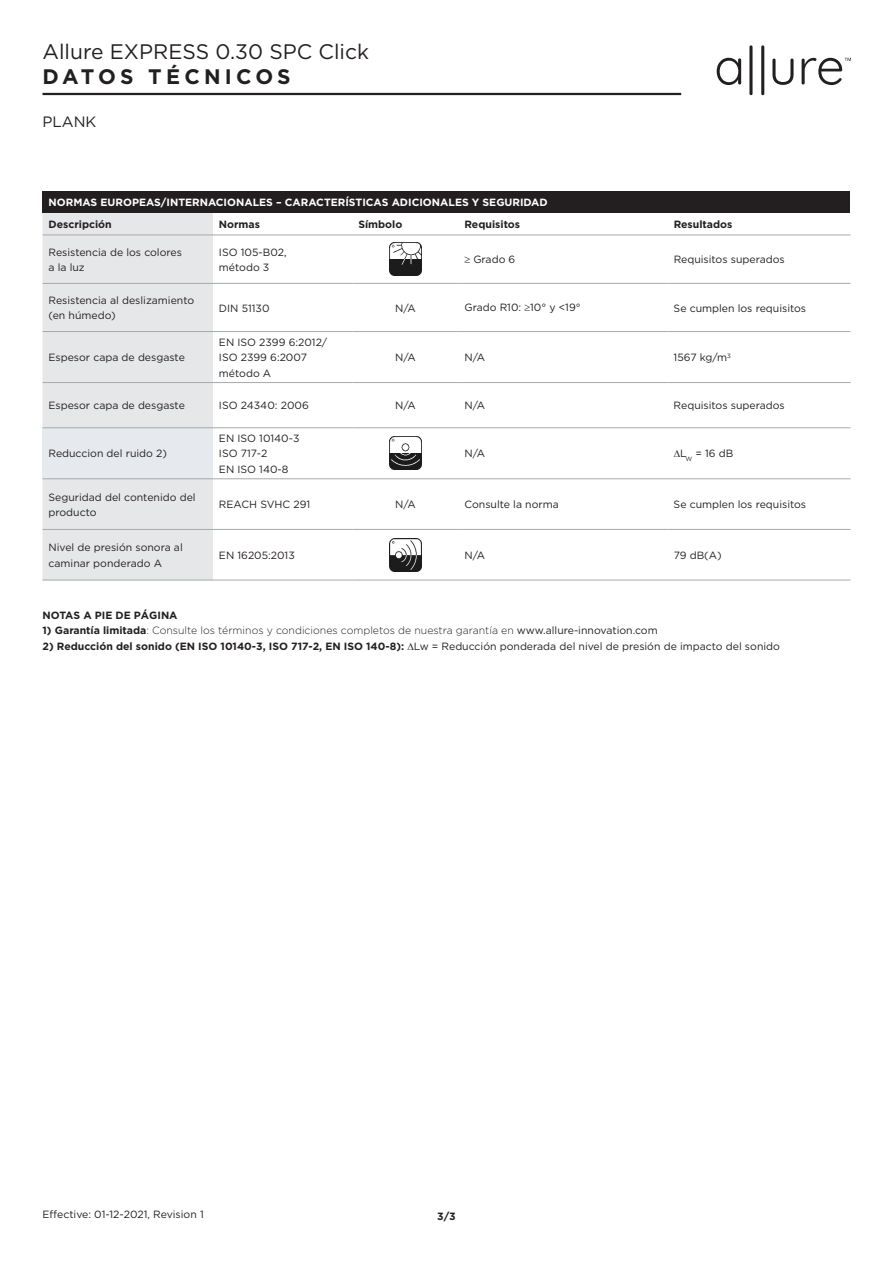
<style>
.page{position:relative;width:893px;height:1263px;background:#fff}
.page>*{position:absolute;margin:0;border:0;box-sizing:border-box;transform-origin:0 0}
.t1{font:21px "Gotham";color:#231f20}
.t2{font:700 21px "Gotham";letter-spacing:.195em;color:#231f20}
.t3{font:15px "Gotham";color:#231f20}
.t4{font:10.5px/15.3px "Gotham";color:#231f20}
.t5{font:300 10.5px "Gotham";color:#231f20}
.t6{font:700 10.5px "Gotham";color:#fff}
.t7{font:700 10.5px "Gotham";color:#231f20}
.s1{font-weight:700}
.s2{font-weight:400}
</style>
<div class="page">
<hr style="left:43px;top:93px;width:638px;height:2px;background:#231f20">
<svg style="left:717px;top:58px;width:24px;height:27px"></svg>
<svg style="left:749px;top:45px;width:3px;height:50px"></svg>
<svg style="left:761px;top:45px;width:3px;height:50px"></svg>
<svg style="left:772px;top:59px;width:21px;height:26px"></svg>
<svg style="left:802px;top:58px;width:49px;height:27px"></svg>
<div style="left:43px;top:191px;width:807px;height:22px;background:#231f20"></div>
<div style="left:43px;top:213px;width:170px;height:367px;background:#e6e7e9"></div>
<div style="left:43px;top:428px;width:170px;height:51px;background:#e6e9ed"></div>
<hr style="left:43px;top:235px;width:170px;height:1px;background:#a8a9ad">
<hr style="left:213px;top:235px;width:139px;height:1px;background:#a8a9ad">
<hr style="left:352px;top:235px;width:106px;height:1px;background:#a8a9ad">
<hr style="left:458px;top:235px;width:210px;height:1px;background:#a8a9ad">
<hr style="left:668px;top:235px;width:182px;height:1px;background:#a8a9ad">
<hr style="left:43px;top:283px;width:170px;height:1px;background:#a8a9ad">
<hr style="left:213px;top:283px;width:139px;height:1px;background:#a8a9ad">
<hr style="left:352px;top:283px;width:106px;height:1px;background:#a8a9ad">
<hr style="left:458px;top:283px;width:210px;height:1px;background:#a8a9ad">
<hr style="left:668px;top:283px;width:182px;height:1px;background:#a8a9ad">
<hr style="left:43px;top:331px;width:170px;height:1px;background:#a8a9ad">
<hr style="left:213px;top:331px;width:139px;height:1px;background:#a8a9ad">
<hr style="left:352px;top:331px;width:106px;height:1px;background:#a8a9ad">
<hr style="left:458px;top:331px;width:210px;height:1px;background:#a8a9ad">
<hr style="left:668px;top:331px;width:182px;height:1px;background:#a8a9ad">
<hr style="left:43px;top:382px;width:170px;height:1px;background:#a8a9ad">
<hr style="left:213px;top:382px;width:139px;height:1px;background:#a8a9ad">
<hr style="left:352px;top:382px;width:106px;height:1px;background:#a8a9ad">
<hr style="left:458px;top:382px;width:210px;height:1px;background:#a8a9ad">
<hr style="left:668px;top:382px;width:182px;height:1px;background:#a8a9ad">
<hr style="left:43px;top:427px;width:170px;height:1px;background:#a8a9ad">
<hr style="left:213px;top:427px;width:139px;height:1px;background:#a8a9ad">
<hr style="left:352px;top:427px;width:106px;height:1px;background:#a8a9ad">
<hr style="left:458px;top:427px;width:210px;height:1px;background:#a8a9ad">
<hr style="left:668px;top:427px;width:182px;height:1px;background:#a8a9ad">
<hr style="left:43px;top:478px;width:170px;height:1px;background:#a8a9ad">
<hr style="left:213px;top:478px;width:139px;height:1px;background:#a8a9ad">
<hr style="left:352px;top:478px;width:106px;height:1px;background:#a8a9ad">
<hr style="left:458px;top:478px;width:210px;height:1px;background:#a8a9ad">
<hr style="left:668px;top:478px;width:182px;height:1px;background:#a8a9ad">
<hr style="left:43px;top:529px;width:170px;height:1px;background:#a8a9ad">
<hr style="left:213px;top:529px;width:139px;height:1px;background:#a8a9ad">
<hr style="left:352px;top:529px;width:106px;height:1px;background:#a8a9ad">
<hr style="left:458px;top:529px;width:210px;height:1px;background:#a8a9ad">
<hr style="left:668px;top:529px;width:182px;height:1px;background:#a8a9ad">
<hr style="left:43px;top:580px;width:170px;height:1px;background:#a8a9ad">
<hr style="left:213px;top:580px;width:139px;height:1px;background:#a8a9ad">
<hr style="left:352px;top:580px;width:106px;height:1px;background:#a8a9ad">
<hr style="left:458px;top:580px;width:210px;height:1px;background:#a8a9ad">
<hr style="left:668px;top:580px;width:182px;height:1px;background:#a8a9ad">
<img style="left:389px;top:243px;width:33px;height:33px">
<img style="left:389px;top:437px;width:33px;height:33px">
<img style="left:389px;top:538px;width:33px;height:33px">
<h1 class="t1" style="left:43px;top:38px;width:328px">Allure EXPRESS 0.30 SPC Click</h1>
<h1 class="t2" style="left:43px;top:65px;width:250px">DATOS TÉCNICOS</h1>
<h2 class="t3" style="left:43px;top:112px;width:55px">PLANK</h2>
<p class="t6" style="left:49px;top:197px;width:501px">NORMAS EUROPEAS/INTERNACIONALES – CARACTERÍSTICAS ADICIONALES Y SEGURIDAD</p>
<p class="t7" style="left:49px;top:218px;width:65px">Descripción</p>
<p class="t7" style="left:219px;top:218px;width:43px">Normas</p>
<p class="t7" style="left:358px;top:218px;width:46px">Símbolo</p>
<p class="t7" style="left:464px;top:218px;width:57px">Requisitos</p>
<p class="t7" style="left:674px;top:218px;width:60px">Resultados</p>
<p class="t4" style="left:49px;top:244px;width:135px">Resistencia de los colores a la luz</p>
<p class="t4" style="left:219px;top:244px;width:69px">ISO 105-B02, método 3</p>
<p class="t4" style="left:464px;top:252px;width:52px">≥ Grado 6</p>
<p class="t4" style="left:674px;top:252px;width:113px">Requisitos superados</p>
<p class="t4" style="left:49px;top:292px;width:147px">Resistencia al deslizamiento (en húmedo)</p>
<p class="t4" style="left:219px;top:300px;width:52px">DIN 51130</p>
<p class="t4" style="left:395px;top:300px;width:22px">N/A</p>
<p class="t4" style="left:464px;top:300px;width:118px">Grado R10: ≥10° y &lt;19°</p>
<p class="t4" style="left:674px;top:300px;width:134px">Se cumplen los requisitos</p>
<p class="t4" style="left:49px;top:350px;width:138px">Espesor capa de desgaste</p>
<p class="t4" style="left:219px;top:334px;width:110px">EN ISO 2399 6:2012/<br>ISO 2399 6:2007 método A</p>
<p class="t4" style="left:395px;top:350px;width:22px">N/A</p>
<p class="t4" style="left:464px;top:350px;width:22px">N/A</p>
<p class="t4" style="left:674px;top:350px;width:59px">1567 kg/m<sup>3</sup></p>
<p class="t4" style="left:49px;top:398px;width:138px">Espesor capa de desgaste</p>
<p class="t4" style="left:219px;top:398px;width:91px">ISO 24340: 2006</p>
<p class="t4" style="left:395px;top:398px;width:22px">N/A</p>
<p class="t4" style="left:464px;top:398px;width:22px">N/A</p>
<p class="t4" style="left:674px;top:398px;width:113px">Requisitos superados</p>
<p class="t4" style="left:49px;top:446px;width:120px">Reduccion del ruido 2)</p>
<p class="t4" style="left:219px;top:431px;width:82px">EN ISO 10140-3<br>ISO 717-2<br>EN ISO 140-8</p>
<p class="t4" style="left:464px;top:446px;width:22px">N/A</p>
<p class="t4" style="left:674px;top:446px;width:61px">∆L<sub>W</sub> = 16 dB</p>
<p class="t4" style="left:49px;top:489px;width:149px">Seguridad del contenido del producto</p>
<p class="t4" style="left:219px;top:497px;width:93px">REACH SVHC 291</p>
<p class="t4" style="left:395px;top:497px;width:22px">N/A</p>
<p class="t4" style="left:464px;top:497px;width:96px">Consulte la norma</p>
<p class="t4" style="left:674px;top:497px;width:134px">Se cumplen los requisitos</p>
<p class="t4" style="left:49px;top:540px;width:136px">Nivel de presión sonora al caminar ponderado A</p>
<p class="t4" style="left:219px;top:547px;width:77px">EN 16205:2013</p>
<p class="t4" style="left:464px;top:547px;width:22px">N/A</p>
<p class="t4" style="left:674px;top:547px;width:50px">79 dB(A)</p>
<p class="t7" style="left:43px;top:609px;width:137px">NOTAS A PIE DE PÁGINA</p>
<p class="t5" style="left:43px;top:624px;width:617px"><span class="s1">1) Garantía limitada</span>: Consulte los términos y condiciones completos de nuestra garantía en <span class="s2">www.allure-innovation.com</span></p>
<p class="t4" style="left:43px;top:638px;width:739px"><span class="s1">2) Reducción del sonido (EN ISO 10140-3, ISO 717-2, EN ISO 140-8):</span> ∆Lw = Reducción ponderada del nivel de presión de impacto del sonido</p>
<p class="t4" style="left:43px;top:1207px;width:163px">Effective: 01-12-2021, Revision 1</p>
<p class="t7" style="left:437px;top:1210px;width:20px">3/3</p>
</div>
